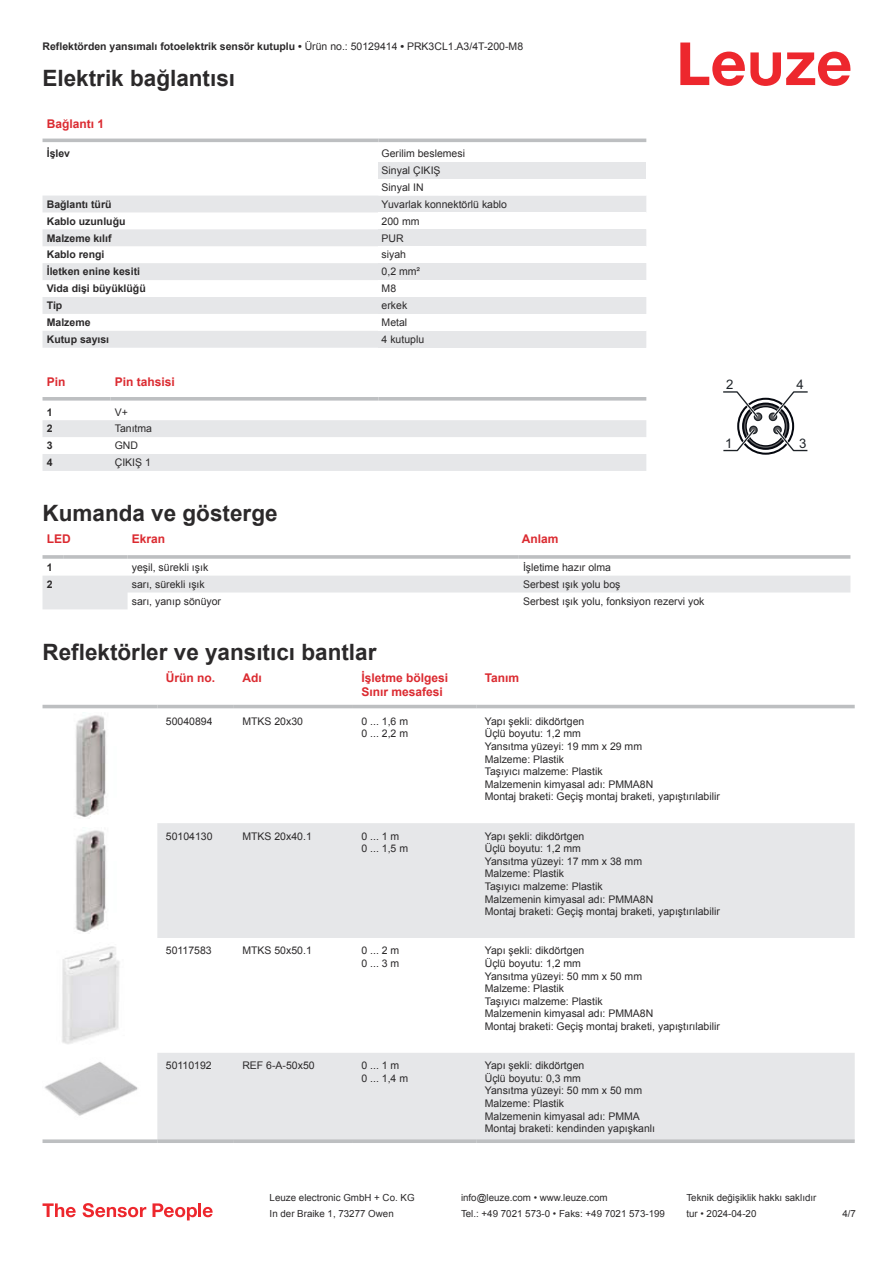
<style>
.page{position:relative;width:893px;height:1263px;background:#fff}
.page>*{position:absolute;margin:0;border:0;box-sizing:border-box;transform-origin:0 0}
.t1{font:700 22.5px "Arial";color:#2b292a}
.t2{font:13.2px "Arial";color:#1e2328}
.t3{font:700 12px/14.4px "Arial";color:#db2a30}
.t4{font:10.5px/12.6px "Arial";color:#2b292a}
.t5{font:700 10.5px "Arial";color:#2b292a}
.t6{font:9.75px "Arial";color:#2b292a}
.s1{font-weight:400}
</style>
<div class="page">
<svg style="left:680px;top:43px;width:170px;height:43px"></svg>
<svg style="left:43px;top:138px;width:603px;height:58px"></svg>
<svg style="left:43px;top:196px;width:335px;height:152px;fill:#e6e7e9"></svg>
<hr style="left:43px;top:139px;width:335px;height:3px;background:#bdbfc1">
<hr style="left:378px;top:139px;width:268px;height:3px;background:#bdbfc1">
<svg style="left:378px;top:145px;width:268px;height:51px"></svg>
<div style="left:378px;top:162px;width:268px;height:17px;background:#e6e7e9"></div>
<div style="left:378px;top:196px;width:268px;height:16px;background:#e6e7e9"></div>
<div style="left:378px;top:229px;width:268px;height:17px;background:#e6e7e9"></div>
<div style="left:378px;top:263px;width:268px;height:17px;background:#e6e7e9"></div>
<div style="left:378px;top:297px;width:268px;height:17px;background:#e6e7e9"></div>
<div style="left:378px;top:331px;width:268px;height:17px;background:#e6e7e9"></div>
<svg style="left:43px;top:420px;width:603px;height:51px"></svg>
<svg style="left:43px;top:397px;width:68px;height:4px"></svg>
<svg style="left:111px;top:397px;width:267px;height:4px"></svg>
<svg style="left:378px;top:397px;width:268px;height:4px"></svg>
<svg style="left:43px;top:576px;width:807px;height:33px"></svg>
<hr style="left:43px;top:555px;width:21px;height:4px;background:#c7c8ca">
<hr style="left:64px;top:555px;width:64px;height:4px;background:#c7c8ca">
<hr style="left:128px;top:555px;width:391px;height:4px;background:#c7c8ca">
<svg style="left:519px;top:555px;width:331px;height:4px"></svg>
<svg style="left:43px;top:704px;width:812px;height:9px"></svg>
<svg style="left:157px;top:823px;width:698px;height:316px;fill:#e6e7e9"></svg>
<hr style="left:43px;top:705px;width:114px;height:3px;background:#bdbfc1">
<hr style="left:157px;top:705px;width:77px;height:3px;background:#bdbfc1">
<hr style="left:234px;top:705px;width:119px;height:3px;background:#bdbfc1">
<hr style="left:353px;top:705px;width:123px;height:3px;background:#bdbfc1">
<hr style="left:476px;top:705px;width:379px;height:3px;background:#bdbfc1">
<svg style="left:43px;top:1139px;width:114px;height:4px"></svg>
<svg style="left:157px;top:1139px;width:77px;height:4px"></svg>
<svg style="left:234px;top:1139px;width:119px;height:4px"></svg>
<svg style="left:353px;top:1139px;width:123px;height:4px"></svg>
<svg style="left:476px;top:1139px;width:379px;height:4px;background:#c1c3c5"></svg>
<img style="left:75px;top:715px;width:31px;height:102px">
<img style="left:75px;top:827px;width:31px;height:105px">
<img style="left:62px;top:946px;width:58px;height:98px">
<img style="left:44px;top:1062px;width:94px;height:54px">
<svg style="left:723px;top:391px;width:85px;height:64px"></svg>
<svg style="left:43px;top:1203px;width:33px;height:14px"></svg>
<svg style="left:83px;top:1203px;width:63px;height:14px"></svg>
<svg style="left:153px;top:1203px;width:44px;height:17px"></svg>
<hr style="left:198px;top:1203px;width:3px;height:14px;background:#ed272d">
<svg style="left:203px;top:1207px;width:10px;height:10px"></svg>
<p class="t5" style="left:43px;top:39px;width:482px">Reflektörden yansımalı fotoelektrik sensör kutuplu • <span class="s1">Ürün no.: 50129414</span> • <span class="s1">PRK3CL1.A3/4T-200-M8</span></p>
<h1 class="t1" style="left:43px;top:63px;width:194px">Elektrik bağlantısı</h1>
<p class="t3" style="left:47px;top:116px;width:59px">Bağlantı 1</p>
<p class="t5" style="left:47px;top:146px;width:25px">İşlev</p>
<p class="t4" style="left:382px;top:145px;width:85px;line-height:17px">Gerilim beslemesi<br>Sinyal ÇIKIŞ<br>Sinyal IN</p>
<p class="t5" style="left:47px;top:197px;width:66px">Bağlantı türü</p>
<p class="t4" style="left:382px;top:198px;width:127px">Yuvarlak konnektörlü kablo</p>
<p class="t5" style="left:47px;top:214px;width:80px">Kablo uzunluğu</p>
<p class="t4" style="left:382px;top:215px;width:39px">200 mm</p>
<p class="t5" style="left:47px;top:230px;width:66px">Malzeme kılıf</p>
<p class="t4" style="left:382px;top:233px;width:24px">PUR</p>
<p class="t5" style="left:47px;top:247px;width:59px">Kablo rengi</p>
<p class="t4" style="left:382px;top:248px;width:26px">siyah</p>
<p class="t5" style="left:47px;top:264px;width:95px">İletken enine kesiti</p>
<p class="t4" style="left:382px;top:265px;width:40px">0,2 mm²</p>
<p class="t5" style="left:47px;top:281px;width:101px">Vida dişi büyüklüğü</p>
<p class="t4" style="left:382px;top:283px;width:16px">M8</p>
<p class="t5" style="left:47px;top:298px;width:17px">Tip</p>
<p class="t4" style="left:382px;top:300px;width:27px">erkek</p>
<p class="t5" style="left:47px;top:315px;width:45px">Malzeme</p>
<p class="t4" style="left:382px;top:317px;width:27px">Metal</p>
<p class="t5" style="left:47px;top:332px;width:64px">Kutup sayısı</p>
<p class="t4" style="left:382px;top:333px;width:44px">4 kutuplu</p>
<p class="t3" style="left:47px;top:376px;width:20px">Pin</p>
<p class="t3" style="left:115px;top:375px;width:62px">Pin tahsisi</p>
<p class="t5" style="left:47px;top:404px;width:7px">1</p>
<p class="t4" style="left:115px;top:405px;width:15px">V+</p>
<p class="t5" style="left:47px;top:421px;width:7px">2</p>
<p class="t4" style="left:115px;top:422px;width:39px">Tanıtma</p>
<p class="t5" style="left:47px;top:438px;width:7px">3</p>
<p class="t4" style="left:115px;top:439px;width:25px">GND</p>
<p class="t5" style="left:47px;top:455px;width:7px">4</p>
<p class="t4" style="left:115px;top:456px;width:38px">ÇIKIŞ 1</p>
<h1 class="t1" style="left:43px;top:497px;width:237px">Kumanda ve gösterge</h1>
<p class="t3" style="left:47px;top:533px;width:25px">LED</p>
<p class="t3" style="left:132px;top:533px;width:35px">Ekran</p>
<p class="t3" style="left:522px;top:532px;width:38px">Anlam</p>
<p class="t5" style="left:47px;top:560px;width:7px">1</p>
<p class="t4" style="left:132px;top:561px;width:78px">yeşil, sürekli ışık</p>
<p class="t4" style="left:523px;top:561px;width:90px">İşletime hazır olma</p>
<p class="t5" style="left:47px;top:577px;width:7px">2</p>
<p class="t4" style="left:132px;top:578px;width:74px">sarı, sürekli ışık</p>
<p class="t4" style="left:523px;top:578px;width:99px">Serbest ışık yolu boş</p>
<p class="t4" style="left:132px;top:595px;width:91px">sarı, yanıp sönüyor</p>
<p class="t4" style="left:523px;top:595px;width:183px">Serbest ışık yolu, fonksiyon rezervi yok</p>
<h1 class="t1" style="left:43px;top:636px;width:335px">Reflektörler ve yansıtıcı bantlar</h1>
<p class="t3" style="left:166px;top:670px;width:51px">Ürün no.</p>
<p class="t3" style="left:242px;top:670px;width:21px">Adı</p>
<p class="t3" style="left:361px;top:670px;width:88px">İşletme bölgesi<br>Sınır mesafesi</p>
<p class="t3" style="left:485px;top:670px;width:36px">Tanım</p>
<p class="t4" style="left:166px;top:716px;width:48px">50040894</p>
<p class="t4" style="left:242px;top:716px;width:62px">MTKS 20x30</p>
<p class="t4" style="left:361px;top:715px;width:48px">0 ... 1,6 m<br>0 ... 2,2 m</p>
<p class="t4" style="left:485px;top:715px;width:237px">Yapı şekli: dikdörtgen<br>Üçlü boyutu: 1,2 mm<br>Yansıtma yüzeyi: 19 mm x 29 mm<br>Malzeme: Plastik<br>Taşıyıcı malzeme: Plastik<br>Malzemenin kimyasal adı: PMMA8N<br>Montaj braketi: Geçiş montaj braketi, yapıştırılabilir</p>
<p class="t4" style="left:166px;top:830px;width:48px">50104130</p>
<p class="t4" style="left:242px;top:830px;width:71px">MTKS 20x40.1</p>
<p class="t4" style="left:361px;top:829px;width:48px">0 ... 1 m<br>0 ... 1,5 m</p>
<p class="t4" style="left:485px;top:829px;width:237px">Yapı şekli: dikdörtgen<br>Üçlü boyutu: 1,2 mm<br>Yansıtma yüzeyi: 17 mm x 38 mm<br>Malzeme: Plastik<br>Taşıyıcı malzeme: Plastik<br>Malzemenin kimyasal adı: PMMA8N<br>Montaj braketi: Geçiş montaj braketi, yapıştırılabilir</p>
<p class="t4" style="left:166px;top:945px;width:47px">50117583</p>
<p class="t4" style="left:242px;top:945px;width:71px">MTKS 50x50.1</p>
<p class="t4" style="left:361px;top:944px;width:39px">0 ... 2 m<br>0 ... 3 m</p>
<p class="t4" style="left:485px;top:944px;width:237px">Yapı şekli: dikdörtgen<br>Üçlü boyutu: 1,2 mm<br>Yansıtma yüzeyi: 50 mm x 50 mm<br>Malzeme: Plastik<br>Taşıyıcı malzeme: Plastik<br>Malzemenin kimyasal adı: PMMA8N<br>Montaj braketi: Geçiş montaj braketi, yapıştırılabilir</p>
<p class="t4" style="left:166px;top:1060px;width:47px">50110192</p>
<p class="t4" style="left:242px;top:1059px;width:74px">REF 6-A-50x50</p>
<p class="t4" style="left:361px;top:1059px;width:48px">0 ... 1 m<br>0 ... 1,4 m</p>
<p class="t4" style="left:485px;top:1059px;width:172px">Yapı şekli: dikdörtgen<br>Üçlü boyutu: 0,3 mm<br>Yansıtma yüzeyi: 50 mm x 50 mm<br>Malzeme: Plastik<br>Malzemenin kimyasal adı: PMMA<br>Montaj braketi: kendinden yapışkanlı</p>
<p class="t2" style="left:726px;top:377px;width:9px">2</p>
<p class="t2" style="left:796px;top:377px;width:9px">4</p>
<p class="t2" style="left:725px;top:436px;width:9px">1</p>
<p class="t2" style="left:799px;top:436px;width:9px">3</p>
<p class="t6" style="left:270px;top:1191px;width:146px">Leuze electronic GmbH + Co. KG</p>
<p class="t6" style="left:461px;top:1191px;width:148px">info@leuze.com • www.leuze.com</p>
<p class="t6" style="left:686px;top:1191px;width:132px">Teknik değişiklik hakkı saklıdır</p>
<p class="t6" style="left:270px;top:1207px;width:126px">In der Braike 1, 73277 Owen</p>
<p class="t6" style="left:461px;top:1207px;width:205px">Tel.: +49 7021 573-0 • Faks: +49 7021 573-199</p>
<p class="t6" style="left:686px;top:1207px;width:72px">tur • 2024-04-20</p>
<p class="t6" style="left:842px;top:1210px;width:15px">4 /7</p>
</div>
